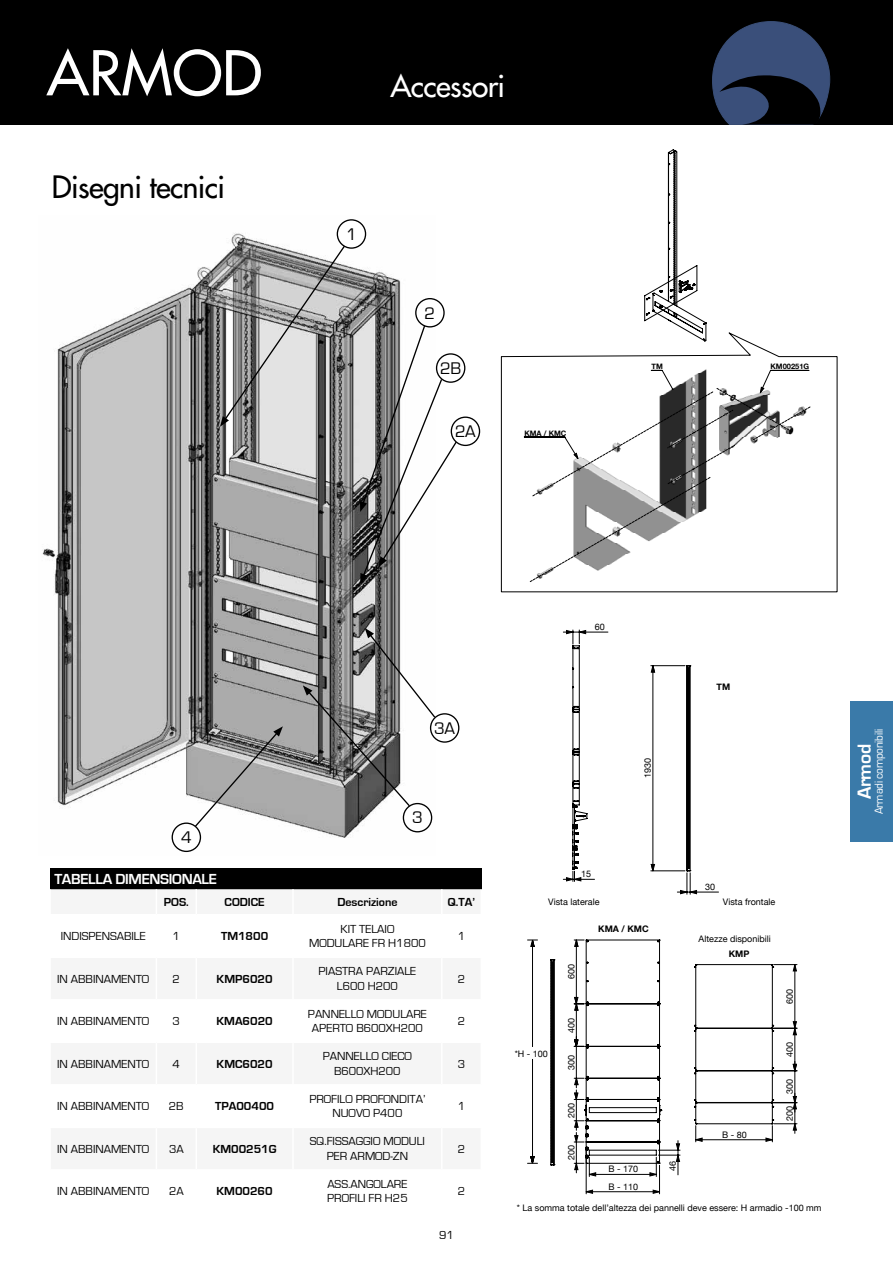
<style>
.page{position:relative;width:893px;height:1263px;background:#fff}
.page>*{position:absolute;margin:0;border:0;box-sizing:border-box;transform-origin:0 0}
.t1{font:60px "Futura";color:#fff}
.t2{font:30px "Futura";letter-spacing:-.02em;color:#000}
.t3{font:30px "Futura";letter-spacing:-.02em;color:#fff}
.t4{font:700 19.5px "Eurostile";letter-spacing:-.02em;color:#fff}
.t5{font:17.4px "Eurostile";color:#000}
.t6{font:700 15px "Eurostile";letter-spacing:-.02em;color:#fff}
.t7{font:12px/14.4px "Eurostile";color:#000;text-align:center}
.t8{font:700 12px "Eurostile";color:#000}
.t9{font:12px "Eurostile";letter-spacing:-.02em;color:#fff;scale:.94 1}
.t10{font:9px "Helvetica Neue";color:#000}
.t11{font:700 9px "Helvetica Neue";color:#000}
.t12{font:700 7.5px "Helvetica Neue";color:#000}
</style>
<div class="page">
<div style="left:0;top:0;width:893px;height:124px;background:#000"></div>
<svg style="left:712px;top:21px;width:118px;height:103px"></svg>
<svg style="left:530px;top:939px;width:8px;height:224px"></svg>
<svg style="left:550px;top:879px;width:13px;height:286px"></svg>
<svg style="left:563px;top:630px;width:234px;height:564px"></svg>
<svg style="left:644px;top:149px;width:63px;height:183px"></svg>
<svg style="left:501px;top:332px;width:336px;height:260px"></svg>
<div style="left:50px;top:868px;width:431px;height:21px;background:#000"></div>
<img style="left:42px;top:219px;width:393px;height:634px">
<div style="left:430px;top:713px;width:29px;height:30px;border:1px solid #000;border-radius:50%"></div>
<div style="left:337px;top:220px;width:29px;height:28px;background:#fff;border-radius:50%"></div>
<div style="left:337px;top:219px;width:29px;height:30px;border:1px solid #000;border-radius:50%"></div>
<svg style="left:437px;top:354px;width:28px;height:28px"></svg>
<div style="left:436px;top:353px;width:29px;height:30px;border:1px solid #000;border-radius:50%"></div>
<div style="left:416px;top:299px;width:28px;height:28px;background:#fff;border-radius:50%"></div>
<div style="left:415px;top:298px;width:30px;height:29px;border:1px solid #000;border-radius:50%"></div>
<div style="left:451px;top:416px;width:29px;height:30px;border:1px solid #000;border-radius:50%"></div>
<div style="left:403px;top:803px;width:29px;height:29px;background:#fff;border-radius:50%"></div>
<div style="left:403px;top:803px;width:29px;height:29px;border:1px solid #000;border-radius:50%"></div>
<div style="left:172px;top:823px;width:28px;height:28px;background:#fff;border-radius:50%"></div>
<div style="left:172px;top:822px;width:29px;height:30px;border:1px solid #000;border-radius:50%"></div>
<svg style="left:220px;top:244px;width:126px;height:183px"></svg>
<svg style="left:360px;top:324px;width:98px;height:260px"></svg>
<svg style="left:194px;top:726px;width:89px;height:102px"></svg>
<svg style="left:303px;top:628px;width:134px;height:180px"></svg>
<div style="left:850px;top:702px;width:43px;height:140px;background:#3a7aa9"></div>
<h1 class="t1" style="left:47px;top:34px;width:217px">ARMOD</h1>
<h2 class="t2" style="left:52px;top:168px;width:175px">Disegni tecnici</h2>
<h2 class="t3" style="left:390px;top:67px;width:116px">Accessori</h2>
<h3 class="t5" style="left:346px;top:225px;width:12px">1</h3>
<h3 class="t5" style="left:425px;top:303px;width:12px">2</h3>
<h3 class="t5" style="left:440px;top:359px;width:23px">2B</h3>
<h3 class="t5" style="left:455px;top:422px;width:22px">2A</h3>
<p class="t12" style="left:524px;top:427px;width:44px">KMA / KMC</p>
<p class="t12" style="left:651px;top:361px;width:13px">TM</p>
<p class="t12" style="left:771px;top:361px;width:40px">KM00251G</p>
<h3 class="t5" style="left:181px;top:828px;width:12px">4</h3>
<h3 class="t5" style="left:434px;top:719px;width:22px">3A</h3>
<h3 class="t5" style="left:412px;top:808px;width:12px">3</h3>
<p class="t6" style="left:54px;top:870px;width:164px">TABELLA DIMENSIONALE</p>
<p class="t8" style="left:164px;top:895px;width:26px">POS.</p>
<p class="t8" style="left:225px;top:895px;width:42px">CODICE</p>
<p class="t8" style="left:337px;top:895px;width:62px">Descrizione</p>
<p class="t8" style="left:448px;top:895px;width:29px">Q.TA’</p>
<p class="t7" style="left:61px;top:929px;width:86px">INDISPENSABILE</p>
<p class="t7" style="left:173px;top:929px;width:9px">1</p>
<p class="t8" style="left:221px;top:929px;width:49px">TM1800</p>
<p class="t7" style="left:309px;top:922px;width:118px">KIT TELAIO<br>MODULARE FR H1800</p>
<p class="t7" style="left:458px;top:929px;width:9px">1</p>
<p class="t7" style="left:57px;top:972px;width:94px">IN ABBINAMENTO</p>
<p class="t7" style="left:173px;top:972px;width:9px">2</p>
<p class="t8" style="left:217px;top:972px;width:57px">KMP6020</p>
<p class="t7" style="left:319px;top:964px;width:99px">PIASTRA PARZIALE<br>L600 H200</p>
<p class="t7" style="left:458px;top:972px;width:9px">2</p>
<p class="t7" style="left:57px;top:1014px;width:94px">IN ABBINAMENTO</p>
<p class="t7" style="left:173px;top:1014px;width:9px">3</p>
<p class="t8" style="left:217px;top:1014px;width:58px">KMA6020</p>
<p class="t7" style="left:308px;top:1007px;width:120px">PANNELLO MODULARE<br>APERTO B600XH200</p>
<p class="t7" style="left:458px;top:1014px;width:9px">2</p>
<p class="t7" style="left:57px;top:1057px;width:94px">IN ABBINAMENTO</p>
<p class="t7" style="left:173px;top:1057px;width:9px">4</p>
<p class="t8" style="left:217px;top:1057px;width:58px">KMC6020</p>
<p class="t7" style="left:323px;top:1049px;width:91px">PANNELLO CIECO<br>B600XH200</p>
<p class="t7" style="left:458px;top:1057px;width:9px">3</p>
<p class="t7" style="left:57px;top:1099px;width:94px">IN ABBINAMENTO</p>
<p class="t7" style="left:169px;top:1099px;width:16px">2B</p>
<p class="t8" style="left:215px;top:1099px;width:60px">TPA00400</p>
<p class="t7" style="left:309px;top:1092px;width:118px">PROFILO PROFONDITA’<br>NUOVO P400</p>
<p class="t7" style="left:458px;top:1099px;width:9px">1</p>
<p class="t7" style="left:57px;top:1142px;width:94px">IN ABBINAMENTO</p>
<p class="t7" style="left:169px;top:1142px;width:16px">3A</p>
<p class="t8" style="left:213px;top:1142px;width:65px">KM00251G</p>
<p class="t7" style="left:310px;top:1134px;width:117px">SQ.FISSAGGIO MODULI<br>PER ARMOD-ZN</p>
<p class="t7" style="left:458px;top:1142px;width:9px">2</p>
<p class="t7" style="left:57px;top:1184px;width:94px">IN ABBINAMENTO</p>
<p class="t7" style="left:169px;top:1184px;width:16px">2A</p>
<p class="t8" style="left:217px;top:1185px;width:58px">KM00260</p>
<p class="t7" style="left:327px;top:1177px;width:82px;text-align:left">ASS.ANGOLARE<br>PROFILI FR H25</p>
<p class="t7" style="left:458px;top:1184px;width:9px">2</p>
<p class="t7" style="left:439px;top:1228px;width:16px">91</p>
<p class="t10" style="left:595px;top:620px;width:12px">60</p>
<p class="t10" style="left:641px;top:778px;width:21px;rotate:-90deg">1930</p>
<p class="t11" style="left:717px;top:680px;width:15px">TM</p>
<p class="t10" style="left:581px;top:867px;width:11px">15</p>
<p class="t10" style="left:548px;top:895px;width:53px">Vista laterale</p>
<p class="t10" style="left:515px;top:1047px;width:35px">*H - 100</p>
<p class="t10" style="left:565px;top:979px;width:16px;rotate:-90deg">600</p>
<p class="t10" style="left:565px;top:1032px;width:16px;rotate:-90deg">400</p>
<p class="t10" style="left:565px;top:1070px;width:16px;rotate:-90deg">300</p>
<p class="t10" style="left:565px;top:1117px;width:16px;rotate:-90deg">200</p>
<p class="t10" style="left:565px;top:1160px;width:16px;rotate:-90deg">200</p>
<p class="t11" style="left:598px;top:921px;width:52px">KMA / KMC</p>
<p class="t10" style="left:608px;top:1162px;width:31px">B - 170</p>
<p class="t10" style="left:666px;top:1171px;width:11px;rotate:-90deg">46</p>
<p class="t10" style="left:608px;top:1180px;width:31px">B - 110</p>
<p class="t10" style="left:705px;top:880px;width:11px">30</p>
<p class="t10" style="left:723px;top:896px;width:54px">Vista frontale</p>
<p class="t10" style="left:699px;top:932px;width:74px">Altezze disponibili</p>
<p class="t11" style="left:729px;top:946px;width:22px">KMP</p>
<p class="t10" style="left:722px;top:1128px;width:26px">B - 80</p>
<p class="t10" style="left:783px;top:1004px;width:16px;rotate:-90deg">600</p>
<p class="t10" style="left:783px;top:1057px;width:16px;rotate:-90deg">400</p>
<p class="t10" style="left:783px;top:1094px;width:16px;rotate:-90deg">300</p>
<p class="t10" style="left:783px;top:1121px;width:16px;rotate:-90deg">200</p>
<p class="t10" style="left:517px;top:1201px;width:306px">* La somma totale dell’altezza dei pannelli deve essere: H armadio -100 mm</p>
<p class="t9" style="left:872px;top:814px;width:92px;rotate:-90deg">Armadi componibili</p>
<h3 class="t4" style="left:854px;top:799px;width:57px;rotate:-90deg">Armod</h3>
</div>
